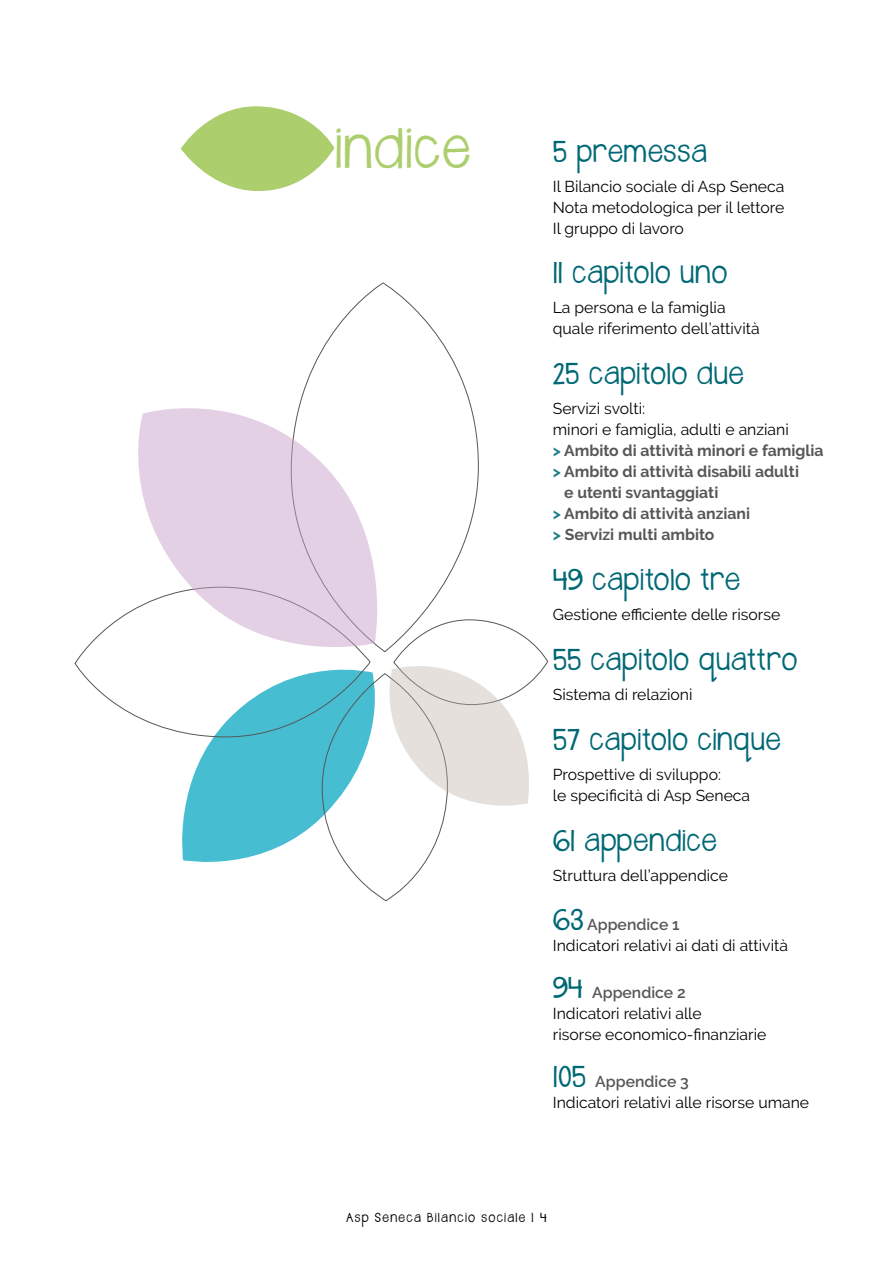
<style>
.page{position:relative;width:893px;height:1263px;background:#fff}
.page>*{position:absolute;margin:0;border:0;box-sizing:border-box;transform-origin:0 0}
.t1{font:45px "Janda Safeand Sound Solid";letter-spacing:.02em;color:#adce6d}
.t2{font:24px "Janda Safeand Sound Solid";letter-spacing:.02em;color:#006875}
.t3{font:15.75px/21px "Raleway";color:#000}
.t4{font:700 15.75px "Raleway";color:#575756}
.t5{font:10.5px "Janda Safeand Sound Solid";letter-spacing:.12em;color:#000}
.s1{color:#207e8c}
.s2{font-family:"Janda Safeand Sound Solid";font-size:24px;color:#006875}
.s3{font-weight:600;color:#575756}
</style>
<div class="page">
<svg style="left:182px;top:739px;width:139px;height:123px;background:#62c6d8"></svg>
<svg style="left:306px;top:283px;width:173px;height:335px"></svg>
<svg style="left:74px;top:621px;width:247px;height:118px"></svg>
<svg style="left:321px;top:618px;width:227px;height:283px"></svg>
<svg style="left:115px;top:384px;width:279px;height:284px;fill:#e3d0e5"></svg>
<svg style="left:181px;top:106px;width:153px;height:85px"></svg>
<h1 class="t1" style="left:334px;top:118px;width:138px">indice</h1>
<h2 class="t2" style="left:553px;top:135px;width:156px">5 premessa</h2>
<p class="t3" style="left:553px;top:176px;width:233px;text-align:justify">Il Bilancio sociale di Asp Seneca Nota metodologica per il lettore Il gruppo di lavoro</p>
<h2 class="t2" style="left:553px;top:256px;width:176px">11 capitolo uno</h2>
<p class="t3" style="left:553px;top:297px;width:208px">La persona e la famiglia quale riferimento dell’attività</p>
<h2 class="t2" style="left:553px;top:357px;width:192px">25 capitolo due</h2>
<p class="t3" style="left:553px;top:398px;width:94px">Servizi svolti:</p>
<p class="t3" style="left:553px;top:419px;width:238px">minori e famiglia, adulti e anziani</p>
<p class="t4" style="left:553px;top:442px;width:272px"><span class="s1">&gt;</span> Ambito di attività minori e famiglia</p>
<p class="t4" style="left:553px;top:463px;width:248px"><span class="s1">&gt;</span> Ambito di attività disabili adulti</p>
<p class="t4" style="left:564px;top:484px;width:156px">e utenti svantaggiati</p>
<p class="t4" style="left:553px;top:505px;width:199px"><span class="s1">&gt;</span> Ambito di attività anziani</p>
<p class="t4" style="left:553px;top:526px;width:163px"><span class="s1">&gt;</span> Servizi multi ambito</p>
<h2 class="t2" style="left:553px;top:563px;width:189px">49 capitolo tre</h2>
<p class="t3" style="left:553px;top:604px;width:229px">Gestione efficiente delle risorse</p>
<h2 class="t2" style="left:553px;top:643px;width:246px">55 capitolo quattro</h2>
<p class="t3" style="left:553px;top:684px;width:141px">Sistema di relazioni</p>
<h2 class="t2" style="left:553px;top:723px;width:230px">57 capitolo cinque</h2>
<p class="t3" style="left:553px;top:764px;width:199px">Prospettive di sviluppo:<br>le specificità di Asp Seneca</p>
<h2 class="t2" style="left:553px;top:823px;width:166px">61 appendice</h2>
<p class="t3" style="left:553px;top:864px;width:177px">Struttura dell’appendice</p>
<p class="t3" style="left:553px;top:914px;width:237px"><span class="s2">63</span> <span class="s3">Appendice 1<br></span>Indicatori relativi ai dati di attività</p>
<p class="t3" style="left:553px;top:982px;width:215px"><span class="s2">94</span> <span class="s3">Appendice 2<br></span>Indicatori relativi alle<br>risorse economico-finanziarie</p>
<p class="t3" style="left:553px;top:1071px;width:258px"><span class="s2">105</span> <span class="s3">Appendice 3<br></span>Indicatori relativi alle risorse umane</p>
<p class="t5" style="left:346px;top:1210px;width:202px">Asp Seneca Bilancio sociale | 4</p>
</div>
